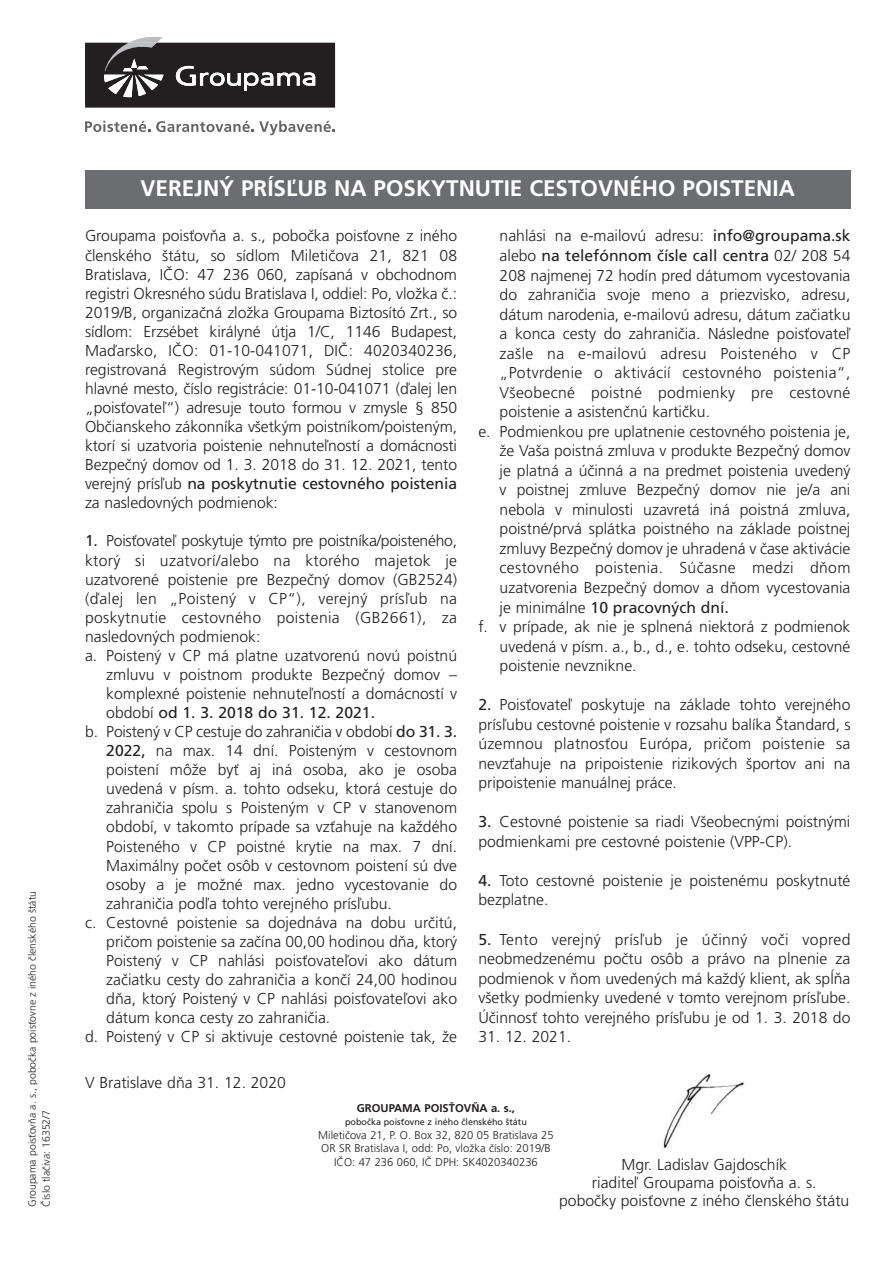
<style>
.page{position:relative;width:893px;height:1263px;background:#fff}
.page>*{position:absolute;margin:0;border:0;box-sizing:border-box;transform-origin:0 0}
.t1{font:700 22.5px "Frutiger LT Pro";color:#fff}
.t2{font:300 15.75px/19px "Frutiger LT Pro";color:#231f20;text-align:justify}
.t3{font:300 15.75px "Frutiger LT Pro";letter-spacing:.02em;color:#231f20}
.t4{font:15.75px "Frutiger LT Pro";color:#231f20}
.t5{font:300 11.25px/13.5px "Frutiger LT Pro";color:#231f20;text-align:center}
.t6{font:700 11.25px "Frutiger LT Pro";color:#231f20}
.t7{font:300 10.5px/14.2px "Frutiger LT Pro";color:#231f20}
.t8{font:9px "Frutiger LT Pro";color:#231f20}
.s1{font-weight:400}
.s2{font-weight:300}
</style>
<div class="page">
<div style="left:85px;top:170px;width:765px;height:38px;background:#6c6d70"></div>
<svg style="left:85px;top:37px;width:250px;height:71px;background:#4b4849"></svg>
<svg style="left:85px;top:121px;width:65px;height:11px"></svg>
<svg style="left:156px;top:121px;width:179px;height:14px"></svg>
<img style="left:663px;top:1074px;width:81px;height:75px">
<p class="t7" style="left:26px;top:1207px;width:317px;rotate:-90deg">Groupama poisťovňa a. s., pobočka poisťovne z iného členského štátu<br>Číslo tlačiva: 16352/7</p>
<h1 class="t1" style="left:140px;top:180px;width:656px">VEREJNÝ PRÍSĽUB NA POSKYTNUTIE CESTOVNÉHO POISTENIA</h1>
<p class="t2" style="left:85px;top:228px;width:374px">Groupama poisťovňa a. s., pobočka poisťovne z iného členského štátu, so sídlom Miletičova 21, 821 08<br>Bratislava, IČO: 47 236 060, zapísaná v obchodnom registri Okresného súdu Bratislava I, oddiel: Po, vložka č.:<br>2019/B, organizačná zložka Groupama Biztosító Zrt., so sídlom: Erzsébet királyné útja 1/C, 1146 Budapest, Maďarsko, IČO: 01-10-041071, DIČ: 4020340236, registrovaná Registrovým súdom Súdnej stolice pre hlavné mesto, číslo registrácie: 01-10-041071 (ďalej len „poisťovateľ“) adresuje touto formou v zmysle § 850<br>Občianskeho zákonníka všetkým poistníkom/poisteným, ktorí si uzatvoria poistenie nehnuteľností a domácnosti Bezpečný domov od 1. 3. 2018 do 31. 12. 2021, tento verejný prísľub <span class="s1">na poskytnutie cestovného poistenia </span>za nasledovných podmienok:</p>
<p class="t2" style="left:85px;top:533px;width:374px"><span class="s1">1.</span> Poisťovateľ poskytuje týmto pre poistníka/poisteného,</p>
<p class="t3" style="left:85px;top:554px;width:374px">ktorý si uzatvorí/alebo na ktorého majetok je</p>
<p class="t2" style="left:85px;top:571px;width:374px">uzatvorené poistenie pre Bezpečný domov (GB2524)</p>
<p class="t3" style="left:85px;top:593px;width:374px">(ďalej len „Poistený v CP“), verejný prísľub na</p>
<p class="t3" style="left:85px;top:612px;width:374px">poskytnutie cestovného poistenia (GB2661), za</p>
<p class="t2" style="left:85px;top:628px;width:177px">nasledovných podmienok:</p>
<p class="t2" style="left:85px;top:647px;width:374px">a. Poistený v CP má platne uzatvorenú novú poistnú</p>
<p class="t2" style="left:106px;top:666px;width:352px">zmluvu v poistnom produkte Bezpečný domov –</p>
<p class="t2" style="left:106px;top:686px;width:352px">komplexné poistenie nehnuteľností a domácností v</p>
<p class="t4" style="left:106px;top:707px;width:270px"><span class="s2">období</span> od 1. 3. 2018 do 31. 12. 2021.</p>
<p class="t2" style="left:85px;top:724px;width:374px">b. Poistený v CP cestuje do zahraničia v období <span class="s1">do 31. 3.</span></p>
<p class="t2" style="left:106px;top:743px;width:352px"><span class="s1">2022,</span> na max. 14 dní. Poisteným v cestovnom</p>
<p class="t2" style="left:106px;top:762px;width:352px">poistení môže byť aj iná osoba, ako je osoba</p>
<p class="t2" style="left:106px;top:781px;width:352px">uvedená v písm. a. tohto odseku, ktorá cestuje do</p>
<p class="t2" style="left:106px;top:800px;width:352px">zahraničia spolu s Poisteným v CP v stanovenom</p>
<p class="t2" style="left:106px;top:819px;width:352px">období, v takomto prípade sa vzťahuje na každého</p>
<p class="t2" style="left:106px;top:838px;width:352px">Poisteného v CP poistné krytie na max. 7 dní.</p>
<p class="t2" style="left:106px;top:857px;width:352px">Maximálny počet osôb v cestovnom poistení sú dve</p>
<p class="t2" style="left:106px;top:876px;width:352px">osoby a je možné max. jedno vycestovanie do</p>
<p class="t2" style="left:106px;top:895px;width:287px">zahraničia podľa tohto verejného prísľubu.</p>
<p class="t2" style="left:85px;top:914px;width:374px">c. Cestovné poistenie sa dojednáva na dobu určitú,</p>
<p class="t2" style="left:106px;top:933px;width:352px">pričom poistenie sa začína 00,00 hodinou dňa, ktorý</p>
<p class="t2" style="left:106px;top:952px;width:352px">Poistený v CP nahlási poisťovateľovi ako dátum</p>
<p class="t2" style="left:106px;top:971px;width:352px">začiatku cesty do zahraničia a končí 24,00 hodinou</p>
<p class="t2" style="left:106px;top:991px;width:352px">dňa, ktorý Poistený v CP nahlási poisťovateľovi ako</p>
<p class="t2" style="left:106px;top:1010px;width:225px">dátum konca cesty zo zahraničia.</p>
<p class="t2" style="left:85px;top:1029px;width:374px">d. Poistený v CP si aktivuje cestovné poistenie tak, že</p>
<p class="t2" style="left:85px;top:1074px;width:202px">V Bratislave dňa 31. 12. 2020</p>
<p class="t2" style="left:500px;top:228px;width:352px">nahlási na e-mailovú adresu: <span class="s1">info@groupama.sk</span></p>
<p class="t4" style="left:500px;top:250px;width:352px"><span class="s2">alebo</span> na telefónnom čísle call centra <span class="s2">02/ 208 54</span></p>
<p class="t2" style="left:500px;top:267px;width:352px">208 najmenej 72 hodín pred dátumom vycestovania</p>
<p class="t2" style="left:500px;top:287px;width:352px">do zahraničia svoje meno a priezvisko, adresu,</p>
<p class="t2" style="left:500px;top:306px;width:352px">dátum narodenia, e-mailovú adresu, dátum začiatku</p>
<p class="t2" style="left:500px;top:326px;width:352px">a konca cesty do zahraničia. Následne poisťovateľ</p>
<p class="t3" style="left:500px;top:348px;width:352px">zašle na e-mailovú adresu Poisteného v CP</p>
<p class="t3" style="left:500px;top:367px;width:352px">„Potvrdenie o aktivácií cestovného poistenia“,</p>
<p class="t3" style="left:500px;top:387px;width:352px">Všeobecné poistné podmienky pre cestovné</p>
<p class="t2" style="left:500px;top:404px;width:212px">poistenie a asistenčnú kartičku.</p>
<p class="t2" style="left:478px;top:423px;width:374px">e. Podmienkou pre uplatnenie cestovného poistenia je,</p>
<p class="t2" style="left:500px;top:443px;width:352px">že Vaša poistná zmluva v produkte Bezpečný domov</p>
<p class="t2" style="left:500px;top:462px;width:352px">je platná a účinná a na predmet poistenia uvedený</p>
<p class="t2" style="left:500px;top:482px;width:352px">v poistnej zmluve Bezpečný domov nie je/a ani</p>
<p class="t2" style="left:500px;top:501px;width:352px">nebola v minulosti uzavretá iná poistná zmluva,</p>
<p class="t2" style="left:500px;top:521px;width:352px">poistné/prvá splátka poistného na základe poistnej</p>
<p class="t2" style="left:500px;top:540px;width:352px">zmluvy Bezpečný domov je uhradená v čase aktivácie</p>
<p class="t3" style="left:500px;top:562px;width:352px">cestovného poistenia. Súčasne medzi dňom</p>
<p class="t2" style="left:500px;top:580px;width:352px">uzatvorenia Bezpečný domov a dňom vycestovania</p>
<p class="t4" style="left:500px;top:601px;width:231px"><span class="s2">je minimálne</span> 10 pracovných dní.</p>
<p class="t2" style="left:478px;top:619px;width:374px">f. v prípade, ak nie je splnená niektorá z podmienok</p>
<p class="t2" style="left:500px;top:638px;width:352px">uvedená v písm. a., b., d., e. tohto odseku, cestovné</p>
<p class="t2" style="left:500px;top:658px;width:138px">poistenie nevznikne.</p>
<p class="t2" style="left:478px;top:696px;width:374px;line-height:19.5px"><span class="s1">2.</span> Poisťovateľ poskytuje na základe tohto verejného prísľubu cestovné poistenie v rozsahu balíka Štandard, s územnou platnosťou Európa, pričom poistenie sa nevzťahuje na pripoistenie rizikových športov ani na pripoistenie manuálnej práce.</p>
<p class="t2" style="left:478px;top:814px;width:374px;line-height:19.5px"><span class="s1">3.</span> Cestovné poistenie sa riadi Všeobecnými poistnými podmienkami pre cestovné poistenie (VPP-CP).</p>
<p class="t2" style="left:478px;top:872px;width:374px;line-height:19.5px"><span class="s1">4.</span> Toto cestovné poistenie je poistenému poskytnuté bezplatne.</p>
<p class="t2" style="left:478px;top:931px;width:374px;line-height:19.5px"><span class="s1">5.</span> Tento verejný prísľub je účinný voči vopred neobmedzenému počtu osôb a právo na plnenie za podmienok v ňom uvedených má každý klient, ak spĺňa všetky podmienky uvedené v tomto verejnom prísľube.<br>Účinnosť tohto verejného prísľubu je od 1. 3. 2018 do</p>
<p class="t2" style="left:478px;top:1029px;width:94px">31. 12. 2021.</p>
<p class="t6" style="left:357px;top:1104px;width:160px">GROUPAMA POISŤOVŇA A. S.,</p>
<p class="t8" style="left:345px;top:1119px;width:183px">pobočka poisťovne z iného členského štátu</p>
<p class="t5" style="left:318px;top:1129px;width:237px">Miletičova 21, P. O. Box 32, 820 05 Bratislava 25<br>OR SR Bratislava I, odd: Po, vložka číslo: 2019/B<br>IČO: 47 236 060, IČ DPH: SK4020340236</p>
<p class="t2" style="left:559px;top:1157px;width:292px;line-height:18px;text-align:center">Mgr. Ladislav Gajdoschík<br>riaditeľ Groupama poisťovňa a. s.<br>pobočky poisťovne z iného členského štátu</p>
</div>
